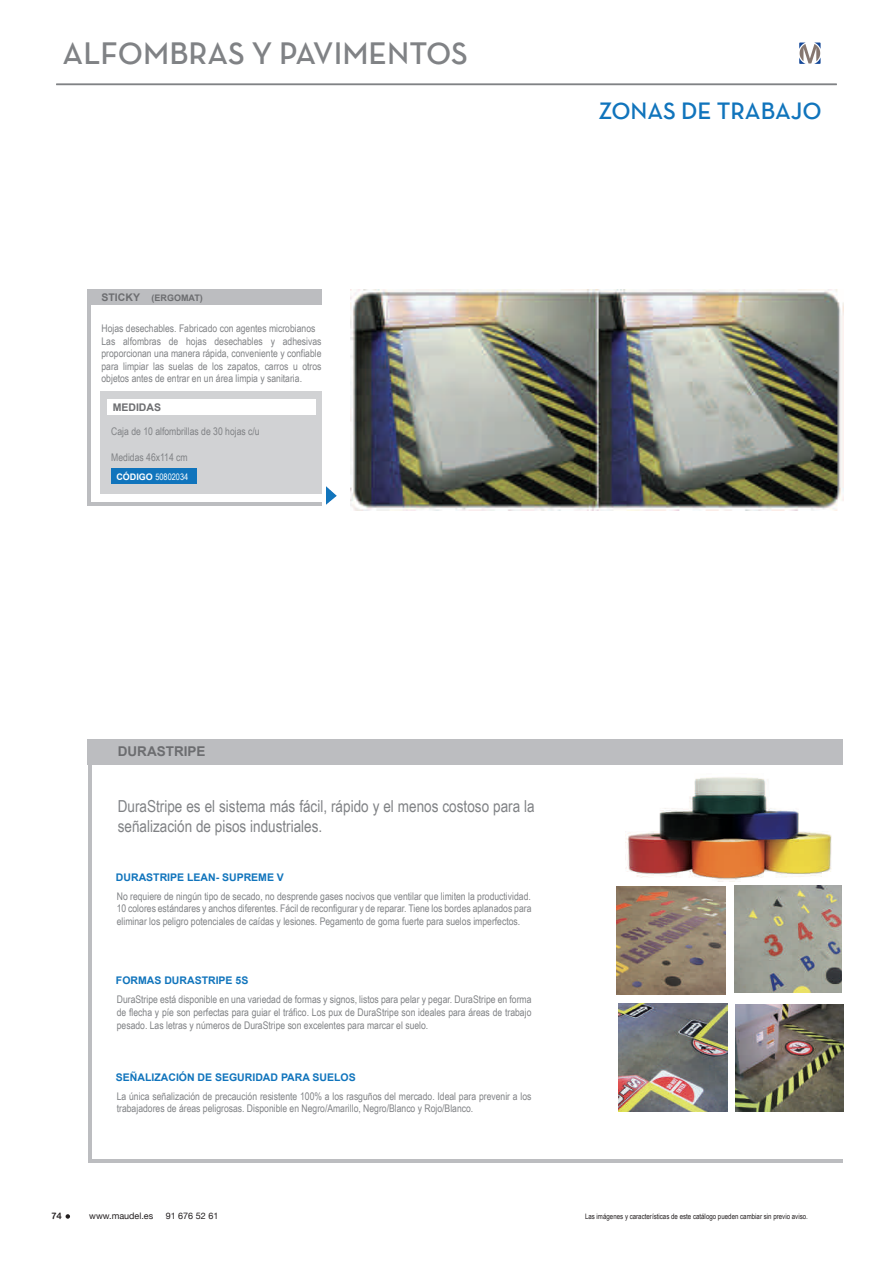
<style>
.page{position:relative;width:893px;height:1263px;background:#fff}
.page>*{position:absolute;margin:0;border:0;box-sizing:border-box;transform-origin:0 0}
.t1{font:31.5px "Neutra Text Demi SC";color:#808285}
.t2{font:24px "Neutra Text Demi SC";color:#1074bc}
.t3{font:16.5px/19.8px "Arial Narrow";color:#808285}
.t4{font:700 13.5px "Arial";color:#6c6d70}
.t5{font:10.5px/12.6px "Arial Narrow";color:#808285}
.t6{font:700 10.5px "Arial";color:#1074bc}
.t7{font:700 10.5px "Arial";color:#6c6d70}
.t8{font:9px "Helvetica Neue";color:#231f20}
.t9{font:700 9px "Arial";color:#6c6d70}
.t10{font:9px "Arial Narrow";color:#fff}
.t11{font:9px "Arial Rounded MT Bold";color:#231f20}
.t12{font:7.5px "Arial Narrow";color:#231f20}
.s1{font-size:10.5px}
.s2{font-family:"Arial";font-weight:700}
.s3{color:#fff}
</style>
<div class="page">
<svg style="left:66px;top:1214px;width:4px;height:5px"></svg>
<hr style="left:88px;top:740px;width:4px;height:423px;background:#bcbdc0">
<div style="left:87px;top:289px;width:235px;height:16px;background:#bcbdc0"></div>
<hr style="left:87px;top:305px;width:4px;height:200px;background:#bcbdc0">
<div style="left:100px;top:391px;width:222px;height:102px;background:#d1d2d4"></div>
<div style="left:107px;top:399px;width:209px;height:15px;background:#fff"></div>
<div style="left:111px;top:469px;width:86px;height:15px;background:#1074bc"></div>
<img style="left:326px;top:487px;width:11px;height:17px">
<hr style="left:87px;top:502px;width:235px;height:4px;background:#bcbdc0">
<div style="left:88px;top:739px;width:755px;height:26px;background:#bcbdc0"></div>
<img style="left:625px;top:777px;width:206px;height:103px">
<img style="left:617px;top:886px;width:109px;height:108px">
<img style="left:618px;top:1003px;width:109px;height:108px">
<img style="left:734px;top:885px;width:108px;height:107px">
<img style="left:736px;top:1004px;width:107px;height:107px">
<hr style="left:88px;top:1159px;width:755px;height:4px;background:#bcbdc0">
<img style="left:350px;top:289px;width:493px;height:221px">
<hr style="left:56px;top:84px;width:781px;height:1px;background:#808285">
<svg style="left:799px;top:43px;width:22px;height:21px"></svg>
<h1 class="t1" style="left:63px;top:41px;width:407px">ALFOMBRAS Y PAVIMENTOS</h1>
<p class="t9" style="left:102px;top:293px;width:103px"><span class="s1">STICKY</span> (ERGOMAT)</p>
<p class="t5" style="left:102px;top:322px;width:222px">Hojas desechables. Fabricado con agentes microbianos Las alfombras de hojas desechables y adhesivas proporcionan una manera rápida, conveniente y confiable para limpiar las suelas de los zapatos, carros u otros objetos antes de entrar en un área limpia y sanitaria.</p>
<p class="t7" style="left:113px;top:401px;width:50px">MEDIDAS</p>
<p class="t5" style="left:111px;top:425px;width:150px">Caja de 10 alfombrillas de 30 hojas c/u</p>
<p class="t5" style="left:111px;top:450px;width:78px">Medidas 46x114 cm</p>
<p class="t10" style="left:116px;top:472px;width:73px"><span class="s2">CÓDIGO</span> 50802034</p>
<h2 class="t2" style="left:598px;top:102px;width:225px">ZONAS DE TRABAJO</h2>
<p class="t4" style="left:118px;top:744px;width:89px">DURASTRIPE</p>
<h3 class="t3" style="left:118px;top:796px;width:418px">DuraStripe es el sistema más fácil, rápido y el menos costoso para la señalización de pisos industriales.</h3>
<p class="t6" style="left:116px;top:871px;width:170px">DURASTRIPE LEAN- SUPREME V</p>
<p class="t5" style="left:117px;top:890px;width:416px;text-align:justify">No requiere de ningún tipo de secado, no desprende gases nocivos que ventilar que limiten la productividad.<br>10 colores estándares y anchos diferentes. Fácil de reconfigurar y de reparar. Tiene los bordes aplanados para eliminar los peligro potenciales de caídas y lesiones. Pegamento de goma fuerte para suelos imperfectos.</p>
<p class="t6" style="left:116px;top:975px;width:134px">FORMAS DURASTRIPE 5S</p>
<p class="t5" style="left:117px;top:993px;width:416px;text-align:justify">DuraStripe está disponible en una variedad de formas y signos, listos para pelar y pegar. DuraStripe en forma de flecha y píe son perfectas para guiar el tráfico. Los pux de DuraStripe son ideales para áreas de trabajo pesado. Las letras y números de DuraStripe son excelentes para marcar el suelo.</p>
<p class="t6" style="left:116px;top:1071px;width:241px">SEÑALIZACIÓN DE SEGURIDAD PARA SUELOS</p>
<p class="t5" style="left:117px;top:1090px;width:416px">La única señalización de precaución resistente 100% a los rasguños del mercado. Ideal para prevenir a los trabajadores de áreas peligrosas. Disponible en Negro/Amarillo, Negro/Blanco y Rojo/Blanco.</p>
<p class="t11" style="left:51px;top:1210px;width:15px">74<span class="s3">45</span></p>
<p class="t8" style="left:89px;top:1210px;width:65px">www.maudel.es</p>
<p class="t8" style="left:166px;top:1210px;width:54px">91 676 52 61</p>
<p class="t12" style="left:585px;top:1212px;width:224px">Las imágenes y características de este catálogo pueden cambiar sin previo aviso.</p>
</div>
